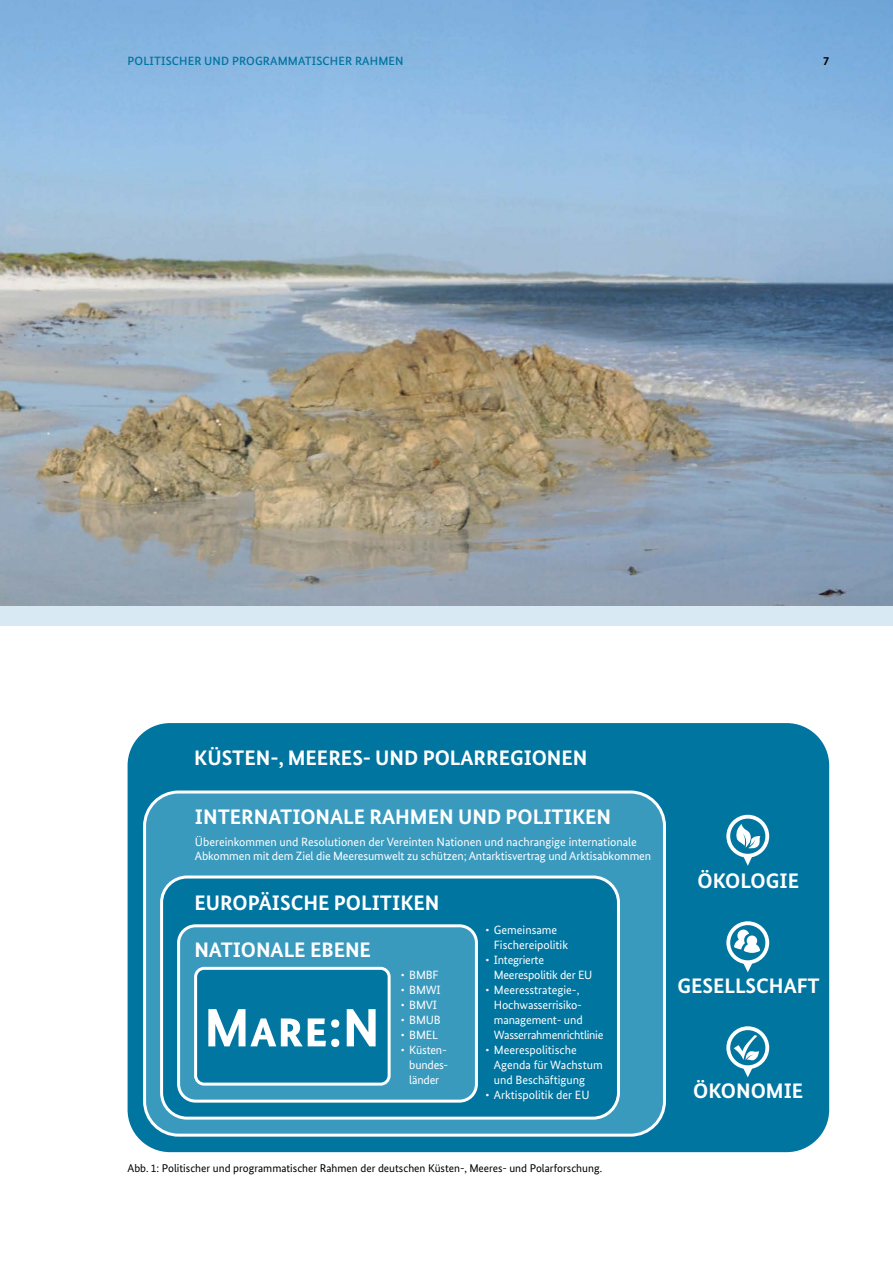
<style>
.page{position:relative;width:893px;height:1263px;background:#fff}
.page>*{position:absolute;margin:0;border:0;box-sizing:border-box;transform-origin:0 0}
.t1{font:700 21px "Bundes Sans";color:#fff}
.t2{font:12px/15px "Bundes Sans";letter-spacing:-.01em;color:#fff}
.t3{font:500 12px "Bundes Sans";letter-spacing:.01em;color:#0075a0}
.t4{font:700 12px "Bundes Sans";color:#000}
.t5{font:11.25px "Bundes Sans";color:#000}
</style>
<div class="page">
<img style="left:0;top:0;width:893px;height:606px">
<div style="left:0;top:606px;width:893px;height:20px;background:#d8e9f3"></div>
<div style="left:128px;top:723px;width:701px;height:429px;background:#0075a0;border-radius:43px"></div>
<div style="left:145px;top:792px;width:519px;height:343px;background:#3a9abe;border-radius:34px"></div>
<div style="left:143px;top:790px;width:523px;height:347px;border:3px solid #fff;border-radius:34px"></div>
<div style="left:162px;top:877px;width:456px;height:241px;background:#0075a0;border-radius:26px"></div>
<div style="left:160px;top:875px;width:460px;height:244px;border:3px solid #fff;border-radius:26px"></div>
<div style="left:179px;top:926px;width:297px;height:175px;background:#3a9abe;border-radius:17px"></div>
<div style="left:177px;top:924px;width:301px;height:178px;border:3px solid #fff;border-radius:17px"></div>
<div style="left:196px;top:968px;width:193px;height:116px;background:#0076a1;border-radius:9px"></div>
<div style="left:194px;top:967px;width:197px;height:118px;border:3px solid #fff;border-radius:9px"></div>
<svg style="left:726px;top:921px;width:43px;height:51px"></svg>
<svg style="left:726px;top:815px;width:43px;height:51px"></svg>
<svg style="left:726px;top:1026px;width:43px;height:51px"></svg>
<svg style="left:208px;top:1009px;width:131px;height:38px"></svg>
<svg style="left:347px;top:1009px;width:29px;height:37px"></svg>
<p class="t3" style="left:128px;top:53px;width:277px">POLITISCHER UND PROGRAMMATISCHER RAHMEN</p>
<p class="t4" style="left:823px;top:53px;width:7px">7</p>
<p class="t1" style="left:194px;top:745px;width:395px">KÜSTEN-, MEERES- UND POLARREGIONEN</p>
<p class="t1" style="left:195px;top:804px;width:418px">INTERNATIONALE RAHMEN UND POLITIKEN</p>
<p class="t2" style="left:195px;top:834px;width:458px;line-height:14.4px">Übereinkommen und Resolutionen der Vereinten Nationen und nachrangige internationale<br>Abkommen mit dem Ziel die Meeresumwelt zu schützen; Antarktisvertrag und Arktisabkommen</p>
<p class="t1" style="left:194px;top:889px;width:247px">EUROPÄISCHE POLITIKEN</p>
<p class="t1" style="left:194px;top:937px;width:178px">NATIONALE EBENE</p>
<p class="t2" style="left:401px;top:967px;width:39px">• BMBF</p>
<p class="t2" style="left:401px;top:982px;width:41px">• BMWI</p>
<p class="t2" style="left:401px;top:997px;width:38px">• BMVI</p>
<p class="t2" style="left:401px;top:1012px;width:41px">• BMUB</p>
<p class="t2" style="left:401px;top:1027px;width:39px">• BMEL</p>
<p class="t2" style="left:409px;top:1042px;width:41px;text-indent:-9px">• Küsten&shy;bundes&shy;länder</p>
<p class="t2" style="left:494px;top:922px;width:76px;text-indent:-9px">• Gemeinsame<br>Fischereipolitik</p>
<p class="t2" style="left:494px;top:952px;width:100px;text-indent:-9px">• Integrierte<br>Meerespolitik der EU</p>
<p class="t2" style="left:494px;top:982px;width:111px;text-indent:-9px">• Meeresstrategie-,<br>Hochwasserrisiko&shy;management- und<br>Wasserrahmenrichtlinie</p>
<p class="t2" style="left:494px;top:1042px;width:110px;text-indent:-9px">• Meerespolitische<br>Agenda für Wachstum und Beschäftigung</p>
<p class="t2" style="left:485px;top:1087px;width:106px">• Arktispolitik der EU</p>
<p class="t5" style="left:128px;top:1161px;width:476px">Abb. 1: Politischer und programmatischer Rahmen der deutschen Küsten-, Meeres- und Polarforschung.</p>
<p class="t1" style="left:697px;top:868px;width:103px">ÖKOLOGIE</p>
<p class="t1" style="left:677px;top:973px;width:144px">GESELLSCHAFT</p>
<p class="t1" style="left:693px;top:1078px;width:112px">ÖKONOMIE</p>
</div>
